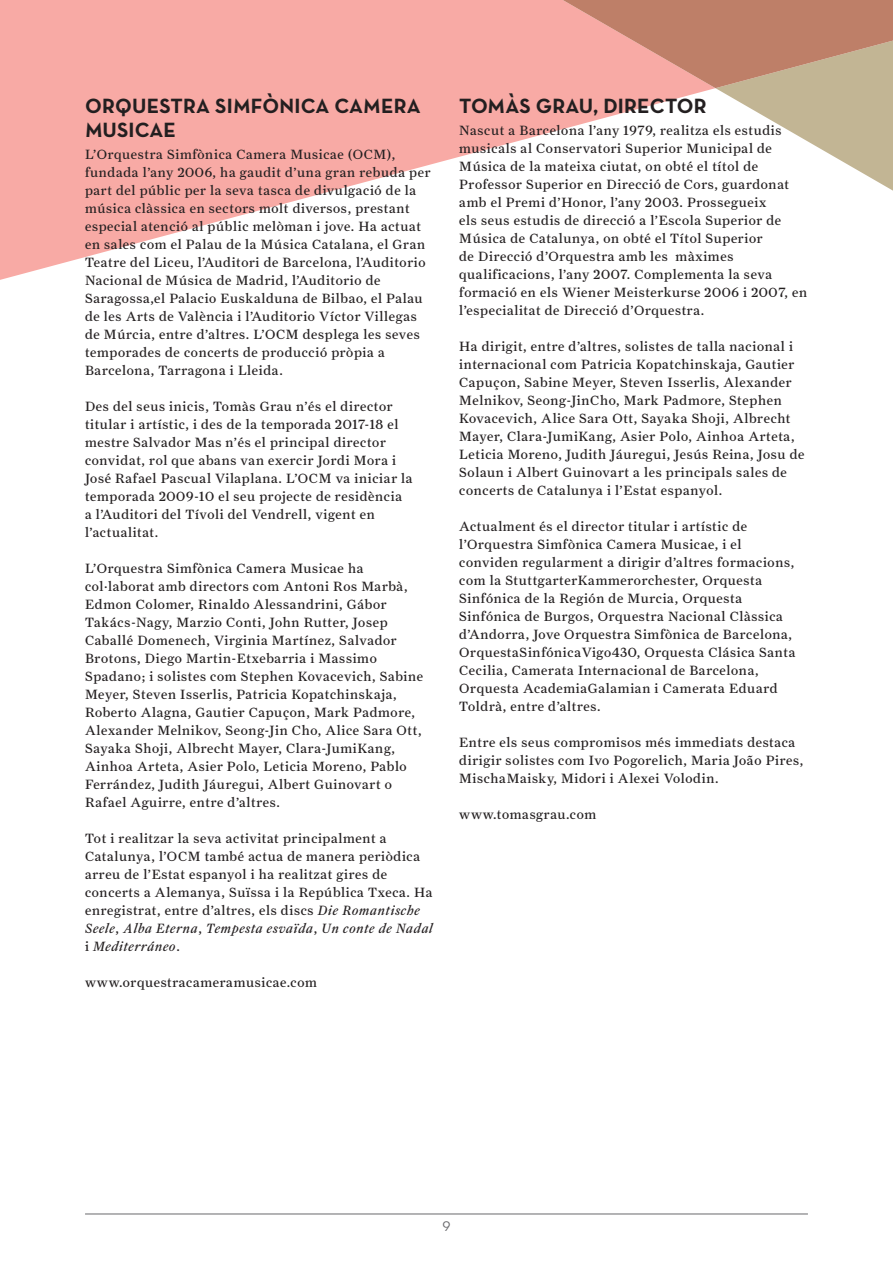
<style>
.page{position:relative;width:893px;height:1263px;background:#fff}
.page>*{position:absolute;margin:0;border:0;box-sizing:border-box;transform-origin:0 0}
.t1{font:21px/24px "Neutra Text Bold Alt";letter-spacing:.01em;color:#231f20}
.t2{font:14.25px "Neutra Text Book Alt";color:#69696c}
.t3{font:13.5px/18px "Farnham Text Regular LF";letter-spacing:.05em;color:#231f20}
.t4{font:italic 13.5px/18px "Farnham Text";letter-spacing:.05em;color:#231f20}
.s1{font-family:"Farnham Text";font-style:italic}
.s2{font-family:"Farnham Text Regular LF";font-style:normal}
</style>
<div class="page">
<svg style="left:0;top:0;width:563px;height:280px;fill:#f8aaa5"></svg>
<svg style="left:563px;top:0;width:330px;height:191px"></svg>
<hr style="left:85px;top:1214px;width:723px;height:1px;background:#69696c">
<h1 class="t1" style="left:85px;top:93px;width:337px">ORQUESTRA SIMFÒNICA CAMERA<br>MUSICAE</h1>
<p class="t3" style="left:85px;top:145px;width:347px">L’Orquestra Simfònica Camera Musicae (OCM), fundada l’any 2006, ha gaudit d’una gran rebuda per part del públic per la seva tasca de divulgació de la música clàssica en sectors molt diversos, prestant especial atenció al públic melòman i jove. Ha actuat en sales com el Palau de la Música Catalana, el Gran Teatre del Liceu, l’Auditori de Barcelona, l’Auditorio Nacional de Música de Madrid, l’Auditorio de Saragossa,el Palacio Euskalduna de Bilbao, el Palau de les Arts de València i l’Auditorio Víctor Villegas de Múrcia, entre d’altres. L’OCM desplega les seves temporades de concerts de producció pròpia a Barcelona, Tarragona i Lleida.</p>
<p class="t3" style="left:85px;top:397px;width:329px">Des del seus inicis, Tomàs Grau n’és el director titular i artístic, i des de la temporada 2017-18 el mestre Salvador Mas n’és el principal director convidat, rol que abans van exercir Jordi Mora i José Rafael Pascual Vilaplana. L’OCM va iniciar la temporada 2009-10 el seu projecte de residència<br>a l’Auditori del Tívoli del Vendrell, vigent en l’actualitat.</p>
<p class="t3" style="left:85px;top:559px;width:340px">L’Orquestra Simfònica Camera Musicae ha col·laborat amb directors com Antoni Ros Marbà, Edmon Colomer, Rinaldo Alessandrini, Gábor Takács-Nagy, Marzio Conti, John Rutter, Josep Caballé Domenech, Virginia Martínez, Salvador Brotons, Diego Martin-Etxebarria i Massimo Spadano; i solistes com Stephen Kovacevich, Sabine Meyer, Steven Isserlis, Patricia Kopatchinskaja, Roberto Alagna, Gautier Capuçon, Mark Padmore, Alexander Melnikov, Seong-Jin Cho, Alice Sara Ott, Sayaka Shoji, Albrecht Mayer, Clara-JumiKang, Ainhoa Arteta, Asier Polo, Leticia Moreno, Pablo Ferrández, Judith Jáuregui, Albert Guinovart o Rafael Aguirre, entre d’altres.</p>
<p class="t3" style="left:85px;top:829px;width:349px">Tot i realitzar la seva activitat principalment a Catalunya, l’OCM també actua de manera periòdica arreu de l’Estat espanyol i ha realitzat gires de concerts a Alemanya, Suïssa i la República Txeca. Ha enregistrat, entre d’altres, els discs <span class="s1">Die Romantische</span></p>
<p class="t4" style="left:85px;top:919px;width:349px">Seele<span class="s2">,</span> Alba Eterna<span class="s2">,</span> Tempesta esvaïda<span class="s2">,</span> Un conte de Nadal <span class="s2">i</span> Mediterráneo<span class="s2">.</span></p>
<p class="t3" style="left:85px;top:973px;width:233px">www.orquestracameramusicae.com</p>
<h1 class="t1" style="left:459px;top:93px;width:249px">TOMÀS GRAU, DIRECTOR</h1>
<p class="t3" style="left:459px;top:121px;width:349px">Nascut a Barcelona l’any 1979, realitza els estudis musicals al Conservatori Superior Municipal de Música de la mateixa ciutat, on obté el títol de Professor Superior en Direcció de Cors, guardonat amb el Premi d’Honor, l’any 2003. Prossegueix<br>els seus estudis de direcció a l’Escola Superior de Música de Catalunya, on obté el Títol Superior<br>de Direcció d’Orquestra amb les màximes qualificacions, l’any 2007. Complementa la seva formació en els Wiener Meisterkurse 2006 i 2007, en l’especialitat de Direcció d’Orquestra.</p>
<p class="t3" style="left:459px;top:337px;width:347px">Ha dirigit, entre d’altres, solistes de talla nacional i internacional com Patricia Kopatchinskaja, Gautier Capuçon, Sabine Meyer, Steven Isserlis, Alexander Melnikov, Seong-JinCho, Mark Padmore, Stephen Kovacevich, Alice Sara Ott, Sayaka Shoji, Albrecht Mayer, Clara-JumiKang, Asier Polo, Ainhoa Arteta, Leticia Moreno, Judith Jáuregui, Jesús Reina, Josu de Solaun i Albert Guinovart a les principals sales de concerts de Catalunya i l’Estat espanyol.</p>
<p class="t3" style="left:459px;top:517px;width:338px">Actualment és el director titular i artístic de l’Orquestra Simfònica Camera Musicae, i el conviden regularment a dirigir d’altres formacions, com la StuttgarterKammerorchester, Orquesta Sinfónica de la Región de Murcia, Orquesta Sinfónica de Burgos, Orquestra Nacional Clàssica d’Andorra, Jove Orquestra Simfònica de Barcelona, OrquestaSinfónicaVigo430, Orquesta Clásica Santa Cecilia, Camerata Internacional de Barcelona, Orquesta AcademiaGalamian i Camerata Eduard Toldrà, entre d’altres.</p>
<p class="t3" style="left:459px;top:733px;width:346px">Entre els seus compromisos més immediats destaca dirigir solistes com Ivo Pogorelich, Maria João Pires,<br>MischaMaisky, Midori i Alexei Volodin.</p>
<p class="t3" style="left:459px;top:805px;width:139px">www.tomasgrau.com</p>
<p class="t2" style="left:442px;top:1217px;width:10px">9</p>
</div>
